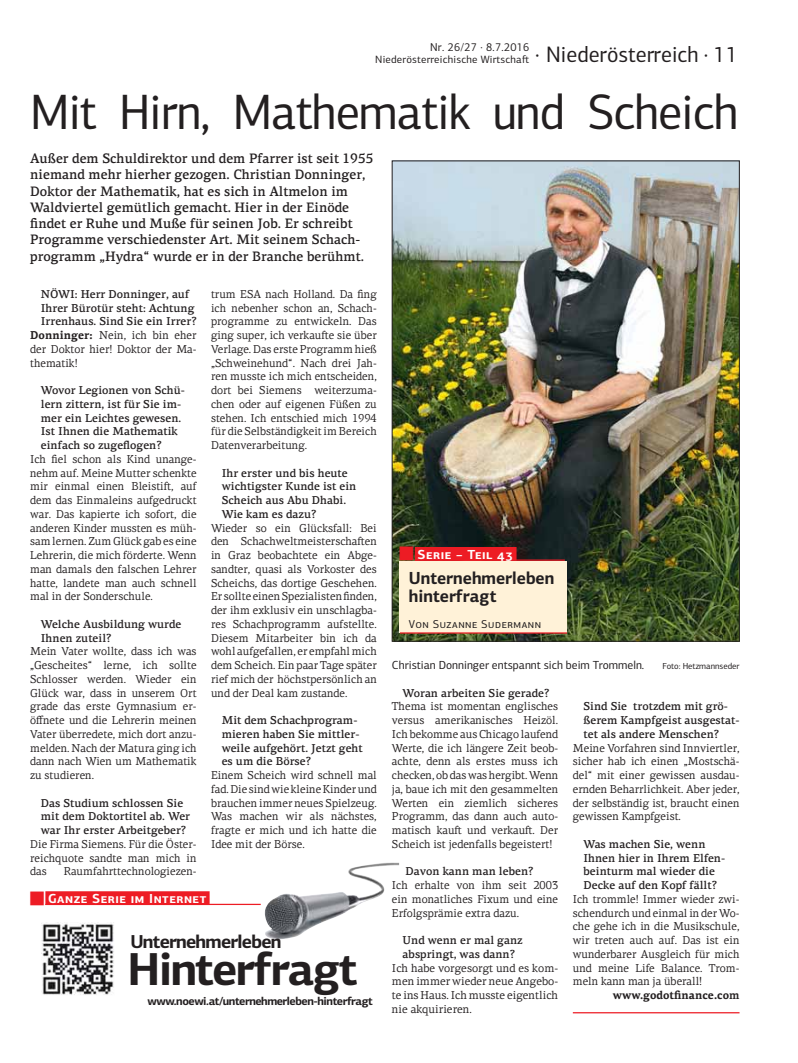
<style>
.page{position:relative;width:798px;height:1063px;background:#fff}
.page>*{position:absolute;margin:0;border:0;box-sizing:border-box;transform-origin:0 0}
.t1{font:50px "PF Centro Sans Pro";letter-spacing:-.02em;color:#231f20;scale:.96 1}
.t2{font:700 46.38px "PF Centro Sans Pro";color:#231f20}
.t3{font:22.5px "PF Centro Sans Pro";color:#231f20;scale:.96 1}
.t4{font:700 18.75px "PF Centro Sans Pro";color:#231f20}
.t5{font:700 17.5px/17.5px "PF Centro Sans Pro";color:#231f20;scale:.96 1}
.t6{font:500 13.75px/16.2px "PF Centro Serif Pro";color:#231f20;scale:.96 1}
.t7{font:700 13.12px "PF Centro Sans Pro";letter-spacing:.04em;color:#fff}
.t8{font:11.75px "PF Centro Sans Pro";color:#231f20}
.t9{font:11.5px/13.8px "PF Centro Serif Pro";color:#231f20;text-align:justify;scale:.96 1}
.t10{font:500 11.5px/13.8px "PF Centro Serif Pro";color:#231f20}
.t11{font:11.5px/13.8px "PF Centro Serif Pro";color:#231f20;text-align:justify}
.t12{font:700 11.5px "PF Centro Sans Pro";color:#231f20}
.t13{font:700 11.5px "PF Centro Serif Pro";color:#231f20;scale:.96 1}
.t14{font:11.5px "PF Centro Sans Pro";letter-spacing:.05em;color:#231f20}
.t15{font:11.5px "PF Centro Sans Pro";letter-spacing:.02em;color:#231f20;scale:.96 1}
.t16{font:10.62px "PF Centro Sans Pro";letter-spacing:.02em;color:#231f20}
.t17{font:8.75px "PF Centro Sans Pro";color:#231f20}
.s1{font-weight:700}
</style>
<div class="page">
<img style="left:264px;top:863px;width:135px;height:76px">
<hr style="left:572px;top:1012px;width:167px;height:1px;background:#ed1c24">
<img style="left:394px;top:163px;width:343px;height:476px">
<div style="left:399px;top:561px;width:167px;height:72px;background:#fff2d8"></div>
<hr style="left:400px;top:632px;width:166px;height:2px;background:#ed1c24">
<div style="left:414px;top:547px;width:102px;height:14px;background:#ed1c24"></div>
<hr style="left:414px;top:560px;width:150px;height:1px;background:#ed1c24">
<img style="left:42px;top:923px;width:72px;height:72px">
<div style="left:45px;top:891px;width:164px;height:14px;background:#ed1c24"></div>
<hr style="left:45px;top:904px;width:215px;height:1px;background:#ed1c24">
<svg style="left:399px;top:547px;width:14px;height:14px"></svg>
<p class="t15" style="left:430px;top:43px;width:105px">Nr. 26/27 · 8.7.2016</p>
<p class="t16" style="left:375px;top:55px;width:155px">Niederösterreichische Wirtscha-</p>
<h1 class="t1" style="left:30px;top:94px;width:739px">Mit Hirn, Mathematik und Scheich</h1>
<p class="t6" style="left:30px;top:152px;width:359px">Außer dem Schuldirektor und dem Pfarrer ist seit 1955 niemand mehr hierher gezogen. Christian Donninger, Doktor der Mathematik, hat es sich in Altmelon im Waldviertel gemütlich gemacht. Hier in der Einöde findet er Ruhe und Muße für seinen Job. Er schreibt Programme verschiedenster Art. Mit seinem Schach&shy;programm „Hydra“ wurde er in der Branche berühmt.</p>
<p class="t10" style="left:41px;top:288px;width:150px">NÖWI: Herr Donninger, auf</p>
<p class="t10" style="left:41px;top:302px;width:155px">Ihrer Bürotür steht: Achtung</p>
<p class="t10" style="left:41px;top:316px;width:157px">Irrenhaus. Sind Sie ein Irrer?</p>
<p class="t9" style="left:30px;top:330px;width:175px"><span class="s1">Donninger:</span> Nein, ich bin eher</p>
<p class="t9" style="left:30px;top:343px;width:175px">der Doktor hier! Doktor der Ma-</p>
<p class="t9" style="left:30px;top:357px;width:51px">thematik!</p>
<p class="t10" style="left:41px;top:385px;width:145px">Wovor Legionen von Schü&shy;lern zittern, ist für Sie im&shy;mer ein Leichtes gewesen.<br>Ist Ihnen die Mathematik einfach so zugeflogen?</p>
<p class="t9" style="left:30px;top:453px;width:175px">Ich fiel schon als Kind unange&shy;nehm auf. Meine Mutter schenkte mir einmal einen Bleisti-, auf dem das Einmaleins aufgedruckt war. Das kapierte ich sofort, die anderen Kinder mussten es müh&shy;sam lernen. Zum Glück gab es eine Lehrerin, die mich förderte. Wenn man damals den falschen Lehrer hatte, landete man auch schnell mal in der Sonderschule.</p>
<p class="t10" style="left:41px;top:618px;width:142px">Welche Ausbildung wurde<br>Ihnen zuteil?</p>
<p class="t9" style="left:30px;top:646px;width:175px">Mein Vater wollte, dass ich was „Gescheites“ lerne, ich sollte Schlosser werden. Wieder ein Glück war, dass in unserem Ort grade das erste Gymnasium er&shy;öffnete und die Lehrerin meinen Vater überredete, mich dort anzu&shy;melden. Nach der Matura ging ich dann nach Wien um Mathematik zu studieren.</p>
<p class="t10" style="left:41px;top:797px;width:151px">Das Studium schlossen Sie mit dem Doktortitel ab. Wer war Ihr erster Arbeitgeber?</p>
<p class="t9" style="left:30px;top:838px;width:175px">Die Firma Siemens. Für die Öster&shy;reichquote sandte man mich in das</p>
<h3 class="t3" style="left:535px;top:46px;width:212px">· Niederösterreich · 11</h3>
<p class="t9" style="left:211px;top:288px;width:174px">trum ESA nach Holland. Da fing ich nebenher schon an, Schach&shy;programme zu entwickeln. Das ging super, ich verkau-e sie über Verlage. Das erste Programm hieß „Schweinehund“. Nach drei Jah&shy;ren musste ich mich entscheiden, dort bei Siemens weiterzuma&shy;chen oder auf eigenen Füßen zu stehen. Ich entschied mich 1994 für die Selbständigkeit im Bereich Datenverarbeitung.</p>
<p class="t10" style="left:222px;top:467px;width:136px">Ihr erster und bis heute wichtigster Kunde ist ein<br>Scheich aus Abu Dhabi.<br>Wie kam es dazu?</p>
<p class="t9" style="left:211px;top:522px;width:174px">Wieder so ein Glücksfall: Bei den Schachweltmeisterscha-en in Graz beobachtete ein Abge&shy;sandter, quasi als Vorkoster des Scheichs, das dortige Geschehen.<br>Er sollte einen Spezialisten finden, der ihm exklusiv ein unschlagba&shy;res Schachprogramm aufstellte.<br>Diesem Mitarbeiter bin ich da wohl aufgefallen, er empfahl mich dem Scheich. Ein paar Tage später rief mich der höchstpersönlich an und der Deal kam zustande.</p>
<p class="t10" style="left:222px;top:715px;width:142px">Mit dem Schachprogram&shy;mieren haben Sie mittler&shy;weile aufgehört. Jetzt geht es um die Börse?</p>
<p class="t9" style="left:211px;top:770px;width:174px">Einem Scheich wird schnell mal fad. Die sind wie kleine Kinder und brauchen immer neues Spielzeug.<br>Was machen wir als nächstes, fragte er mich und ich hatte die Idee mit der Börse.</p>
<p class="t7" style="left:417px;top:550px;width:97px">Serie – Teil 43</p>
<h3 class="t5" style="left:408px;top:572px;width:153px">Unternehmerleben hinterfragt</h3>
<p class="t14" style="left:408px;top:620px;width:134px">Von Suzanne Sudermann</p>
<p class="t8" style="left:392px;top:661px;width:254px">Christian Donninger entspannt sich beim Trommeln.</p>
<p class="t17" style="left:662px;top:663px;width:78px">Foto: Hetzmannseder</p>
<p class="t10" style="left:402px;top:687px;width:148px">Woran arbeiten Sie gerade?</p>
<p class="t9" style="left:392px;top:701px;width:175px">Thema ist momentan englisches versus amerikanisches Heizöl.<br>Ich bekomme aus Chicago laufend Werte, die ich längere Zeit beob&shy;achte, denn als erstes muss ich checken, ob das was hergibt. Wenn ja, baue ich mit den gesammelten Werten ein ziemlich sicheres Programm, das dann auch auto&shy;matisch kau- und verkau-. Der Scheich ist jedenfalls begeistert!</p>
<p class="t10" style="left:405px;top:866px;width:129px">Davon kann man leben?</p>
<p class="t9" style="left:392px;top:880px;width:175px">Ich erhalte von ihm seit 2003 ein monatliches Fixum und eine Erfolgsprämie extra dazu.</p>
<p class="t10" style="left:402px;top:935px;width:121px">Und wenn er mal ganz abspringt, was dann?</p>
<p class="t11" style="left:392px;top:962px;width:168px">Ich habe vorgesorgt und es kom&shy;men immer wieder neue Angebo&shy;te ins Haus. Ich musste eigentlich nie akquirieren.</p>
<p class="t10" style="left:583px;top:701px;width:157px">Sind Sie trotzdem mit grö&shy;ßerem Kampfgeist ausgestat&shy;tet als andere Menschen?</p>
<p class="t9" style="left:572px;top:742px;width:175px">Meine Vorfahren sind Innviertler, sicher hab ich einen „Mostschä&shy;del“ mit einer gewissen ausdau&shy;ernden Beharrlichkeit. Aber jeder, der selbständig ist, braucht einen gewissen Kampfgeist.</p>
<p class="t10" style="left:583px;top:838px;width:143px">Was machen Sie, wenn<br>Ihnen hier in Ihrem Elfen&shy;beinturm mal wieder die<br>Decke auf den Kopf fällt?</p>
<p class="t9" style="left:572px;top:893px;width:175px">Ich trommle! Immer wieder zwi&shy;schendurch und einmal in der Wo&shy;che gehe ich in die Musikschule, wir treten auch auf. Das ist ein wunderbarer Ausgleich für mich und meine Life Balance. Trom&shy;meln kann man ja überall!</p>
<p class="t9" style="left:64px;top:866px;width:140px">Raumfahrttechnologiezen-</p>
<p class="t7" style="left:48px;top:894px;width:159px">Ganze Serie im Internet</p>
<h3 class="t4" style="left:130px;top:935px;width:152px">Unternehmerleben</h3>
<h2 class="t2" style="left:128px;top:952px;width:231px">Hinterfragt</h2>
<p class="t13" style="left:612px;top:991px;width:133px">www.godotfinance.com</p>
<p class="t12" style="left:147px;top:997px;width:227px">www.noewi.at/unternehmerleben-hinterfragt</p>
</div>
